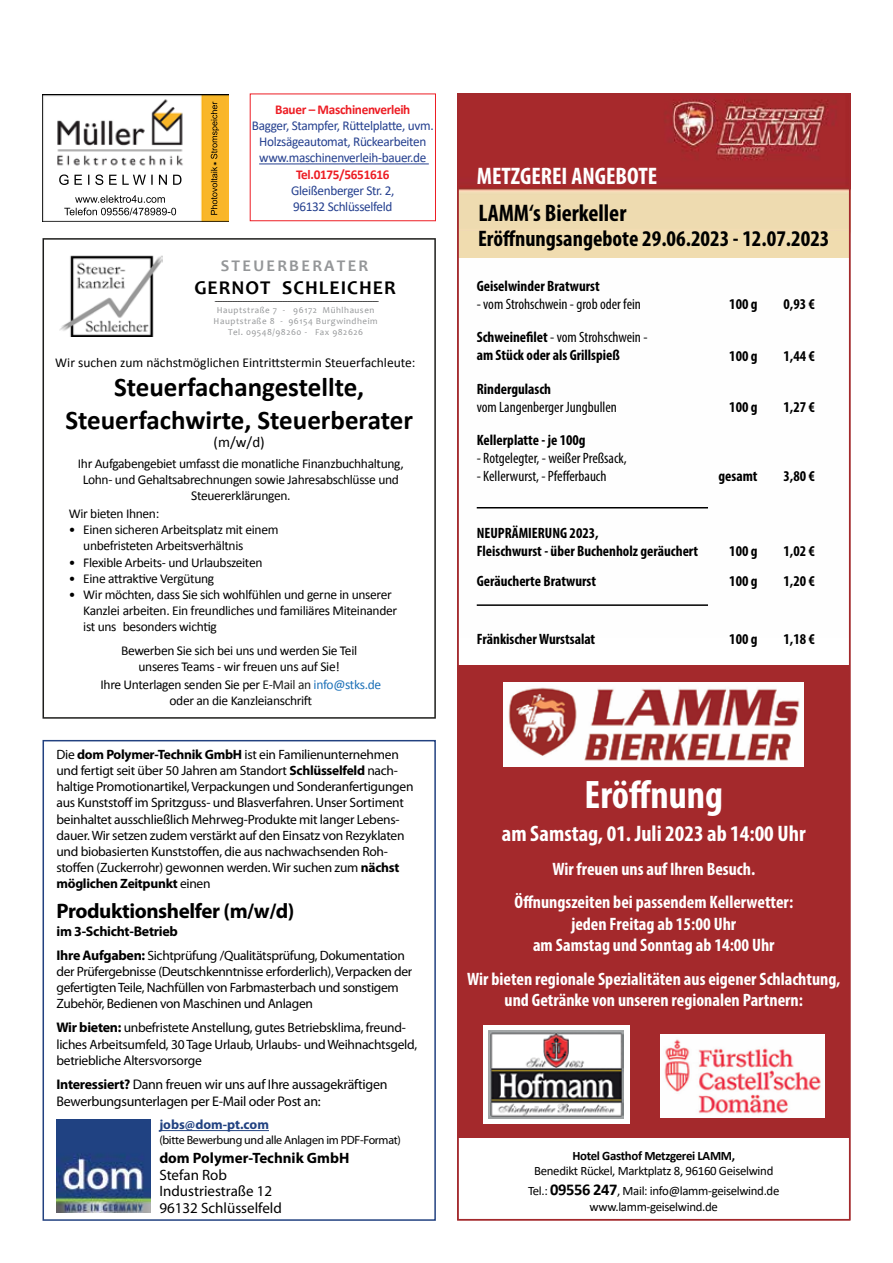
<style>
.page{position:relative;width:893px;height:1263px;background:#fff}
.page>*{position:absolute;margin:0;border:0;box-sizing:border-box;transform-origin:0 0}
.t1{font:700 condensed 40.05px "Myriad Pro";color:#fff}
.t2{font:700 27px/32.4px "Calibri";color:#000;text-align:center}
.t3{font:700 condensed 24px "Myriad Pro";color:#fff}
.t4{font:700 condensed 24px "Myriad Pro";color:#000}
.t5{font:700 condensed 22.5px "Myriad Pro";color:#000}
.t6{font:700 condensed 22.5px "Myriad Pro";color:#fff}
.t7{font:700 21px "Myriad Pro";letter-spacing:-.02em;color:#000}
.t8{font:700 19.65px "Candara";letter-spacing:.05em;color:#000}
.t9{font:700 condensed 18px/21.6px "Myriad Pro";color:#fff;text-align:center}
.t10{font:700 16.35px "Candara";letter-spacing:.135em;color:#949698}
.t11{font:700 condensed 15px/18px "Myriad Pro";color:#000}
.t12{font:condensed 15px "Myriad Pro";color:#000}
.t13{font:15px/16.5px "Myriad Pro";color:#000}
.t14{font:700 15px "Myriad Pro";color:#000}
.t15{font:15px "Calibri";color:#000}
.t16{font:13.95px/16.8px "Myriad Pro";letter-spacing:-.02em;color:#000}
.t17{font:700 13.95px "Myriad Pro";letter-spacing:-.02em;color:#000}
.t18{font:13.5px/16.2px "Myriad Pro";letter-spacing:-.02em;color:#000}
.t19{font:13.5px/16.2px "Calibri";letter-spacing:-.025em;color:#000;text-align:center}
.t20{font:13.5px/16.2px "Calibri";letter-spacing:-.025em;color:#25408f;text-align:center}
.t21{font:13.5px "Calibri";color:#000}
.t22{font:700 13.5px "Calibri";letter-spacing:-.025em;color:#ed1d24}
.t23{font:700 13.5px "Myriad Pro";color:#224281}
.t24{font:12.9px/19.8px "Calibri";letter-spacing:-.025em;color:#000;text-align:center}
.t25{font:700 12.9px "Calibri";letter-spacing:-.025em;color:#000}
.t26{font:12px "Myriad Pro";letter-spacing:-.025em;color:#000}
.t27{font:9.75px "Candara";color:#000}
.t28{font:9px/10.9px "Candara";letter-spacing:.06em;color:#949698;text-align:center}
.s1{color:#1d1d1b}
.s2{color:#1d71b8}
.s3{font-weight:700}
.s4{font-weight:700;font-size:13.95px}
.s5{font-weight:400}
.s6{font-weight:700;font-size:16.5px}
</style>
<div class="page">
<svg style="left:43px;top:238px;width:393px;height:481px"></svg>
<img style="left:56px;top:1119px;width:94px;height:94px">
<hr style="left:159px;top:1130px;width:110px;height:1px;background:#224281">
<div style="left:43px;top:740px;width:393px;height:480px;border:2px solid #224180"></div>
<img style="left:460px;top:97px;width:387px;height:509px">
<div style="left:458px;top:232px;width:392px;height:26px;background:#f0dcaf"></div>
<div style="left:458px;top:665px;width:392px;height:472px;background:#a4292c"></div>
<div style="left:457px;top:94px;width:393px;height:1126px;border:2px solid #a3292c"></div>
<hr style="left:477px;top:507px;width:231px;height:1px;background:#000">
<hr style="left:477px;top:604px;width:231px;height:2px;background:#000">
<img style="left:660px;top:1034px;width:165px;height:84px">
<div style="left:483px;top:1025px;width:147px;height:99px;background:linear-gradient(to right,#fff,#fff)"></div>
<img style="left:489px;top:1031px;width:135px;height:87px">
<img style="left:504px;top:683px;width:300px;height:84px">
<hr style="left:259px;top:163px;width:170px;height:1px;background:#25408f">
<div style="left:250px;top:94px;width:186px;height:127px;border:1px solid #ed1d24"></div>
<img style="left:43px;top:94px;width:186px;height:127px">
<p class="t22" style="left:275px;top:100px;width:137px">Bauer – Maschinenverleih</p>
<p class="t20" style="left:252px;top:117px;width:183px">Bagger, Stampfer, Rüttelplatte, uvm.<br>Holzsägeautomat, Rückearbeiten www.maschinenverleih-bauer.de</p>
<p class="t22" style="left:296px;top:165px;width:95px">Tel.0175/5651616</p>
<p class="t20" style="left:291px;top:182px;width:105px;text-align:left">Gleißenberger Str. 2,<br>96132 Schlüsselfeld</p>
<p class="t10" style="left:221px;top:255px;width:149px">STEUERBERATER</p>
<h3 class="t8" style="left:194px;top:275px;width:203px">GERNOT SCHLEICHER</h3>
<p class="t27" style="left:215px;top:294px;width:165px">--------------------------------------------------------------------------------------------------</p>
<p class="t28" style="left:214px;top:304px;width:166px">Hauptstraße 7 - 96172 Mühlhausen<br>Hauptstraße 8 - 96154 Burgwindheim<br>Tel. 09548/98260 - Fax 982626</p>
<p class="t21" style="left:55px;top:354px;width:362px">Wir suchen zum nächstmöglichen Eintrittstermin Steuerfachleute:</p>
<h2 class="t2" style="left:65px;top:371px;width:349px">Steuerfachangestellte,<br>Steuerfachwirte, Steuerberater</h2>
<p class="t15" style="left:214px;top:432px;width:53px">(m/w/d)</p>
<p class="t19" style="left:78px;top:455px;width:327px">Ihr Aufgabengebiet umfasst die monatliche Finanzbuchhaltung,<br>Lohn- und Gehaltsabrechnungen sowie Jahresabschlüsse und<br>Steuererklärungen.</p>
<p class="t19" style="left:69px;top:505px;width:92px">Wir bieten Ihnen:</p>
<p class="t19" style="left:83px;top:522px;width:197px;text-align:left;text-indent:-14px">• Einen sicheren Arbeitsplatz mit einem unbefristeten Arbeitsverhältnis</p>
<p class="t19" style="left:69px;top:554px;width:195px">• Flexible Arbeits- und Urlaubszeiten</p>
<p class="t19" style="left:69px;top:570px;width:147px">• Eine attraktive Vergütung</p>
<p class="t19" style="left:83px;top:586px;width:315px;text-align:left;text-indent:-14px">• Wir möchten, dass Sie sich wohlfühlen und gerne in unserer<br>Kanzlei arbeiten. Ein freundliches und familiäres Miteinander ist uns besonders wichtig</p>
<p class="t19" style="left:121px;top:642px;width:238px">Bewerben Sie sich bei uns und werden Sie Teil unseres Teams - wir freuen uns auf Sie!</p>
<p class="t19" style="left:101px;top:677px;width:282px">Ihre Unterlagen senden Sie per <span class="s1">E-Mail an</span> <span class="s2">info@stks.de </span>oder an die Kanzleianschrift</p>
<p class="t18" style="left:56px;top:746px;width:359px">Die <span class="s3">dom Polymer-Technik GmbH</span> ist ein Familienunternehmen und fertigt seit über 50 Jahren am Standort <span class="s3">Schlüsselfeld</span> nach&shy;haltige Promotionartikel, Verpackungen und Sonderanfertigungen aus Kunststoff im Spritzguss- und Blasverfahren. Unser Sortiment beinhaltet ausschließlich Mehrweg-Produkte mit langer Lebens&shy;dauer. Wir setzen zudem verstärkt auf den Einsatz von Rezyklaten und biobasierten Kunststoffen, die aus nachwachsenden Roh&shy;stoffen (Zuckerrohr) gewonnen werden. Wir suchen zum <span class="s3">nächst möglichen Zeitpunkt</span> einen</p>
<h3 class="t7" style="left:56px;top:897px;width:240px">Produktionshelfer (m/w/d)</h3>
<p class="t17" style="left:56px;top:922px;width:123px">im 3-Schicht-Betrieb</p>
<p class="t18" style="left:56px;top:947px;width:357px"><span class="s4">Ihre Aufgaben:</span> Sichtprüfung /Qualitätsprüfung, Dokumentation der Prüfergebnisse (Deutschkenntnisse erforderlich), Verpacken der gefertigten Teile, Nachfüllen von Farbmasterbach und sonstigem Zubehör, Bedienen von Maschinen und Anlagen</p>
<p class="t18" style="left:56px;top:1019px;width:362px"><span class="s4">Wir bieten:</span> unbefristete Anstellung, gutes Betriebsklima, freund&shy;liches Arbeitsumfeld, 30 Tage Urlaub, Urlaubs- und Weihnachtsgeld, betriebliche Altersvorsorge</p>
<p class="t16" style="left:56px;top:1075px;width:333px"><span class="s3">Interessiert?</span> Dann freuen wir uns auf Ihre aussagekräftigen<br>Bewerbungsunterlagen per E-Mail oder Post an:</p>
<p class="t23" style="left:159px;top:1116px;width:111px">jobs@dom-pt.com</p>
<p class="t26" style="left:159px;top:1133px;width:243px">(bitte Bewerbung und alle Anlagen im PDF-Format)</p>
<p class="t14" style="left:159px;top:1148px;width:192px">dom Polymer-Technik GmbH</p>
<p class="t13" style="left:159px;top:1166px;width:124px">Stefan Rob<br>Industriestraße 12<br>96132 Schlüsselfeld</p>
<h3 class="t3" style="left:477px;top:161px;width:182px">METZGEREI ANGEBOTE</h3>
<h3 class="t4" style="left:478px;top:198px;width:150px">LAMM‘s Bierkeller</h3>
<h3 class="t5" style="left:478px;top:224px;width:353px">Eröffnungsangebote 29.06.2023 - 12.07.2023</h3>
<p class="t11" style="left:477px;top:277px;width:125px">Geiselwinder Bratwurst</p>
<p class="t12" style="left:477px;top:295px;width:166px">- vom Strohschwein - grob oder fein</p>
<p class="t11" style="left:477px;top:328px;width:172px">Schweinefilet <span class="s5">- vom Strohschwein - </span>am Stück oder als Grillspieß</p>
<p class="t11" style="left:477px;top:379px;width:76px">Rindergulasch</p>
<p class="t12" style="left:477px;top:398px;width:142px">vom Langenberger Jungbullen</p>
<p class="t11" style="left:477px;top:430px;width:110px">Kellerplatte - je 100g</p>
<p class="t12" style="left:477px;top:449px;width:152px">- Rotgelegter, - weißer Preßsack,</p>
<p class="t12" style="left:477px;top:467px;width:131px">- Kellerwurst, - Pfefferbauch</p>
<p class="t11" style="left:477px;top:524px;width:223px">NEUPRÄMIERUNG 2023,<br>Fleischwurst - über Buchenholz geräuchert</p>
<p class="t11" style="left:729px;top:295px;width:30px">100 g</p>
<p class="t11" style="left:783px;top:295px;width:33px">0,93 €</p>
<p class="t11" style="left:729px;top:347px;width:30px">100 g</p>
<p class="t11" style="left:783px;top:347px;width:33px">1,44 €</p>
<p class="t11" style="left:729px;top:397px;width:30px">100 g</p>
<p class="t11" style="left:783px;top:397px;width:33px">1,27 €</p>
<p class="t11" style="left:718px;top:466px;width:41px">gesamt</p>
<p class="t11" style="left:783px;top:466px;width:33px">3,80 €</p>
<p class="t11" style="left:729px;top:542px;width:30px">100 g</p>
<p class="t11" style="left:783px;top:542px;width:33px">1,02 €</p>
<p class="t11" style="left:477px;top:572px;width:121px">Geräucherte Bratwurst</p>
<p class="t11" style="left:729px;top:572px;width:30px">100 g</p>
<p class="t11" style="left:783px;top:572px;width:33px">1,20 €</p>
<p class="t11" style="left:477px;top:630px;width:120px">Fränkischer Wurstsalat</p>
<p class="t11" style="left:729px;top:630px;width:30px">100 g</p>
<p class="t11" style="left:783px;top:630px;width:33px">1,18 €</p>
<h1 class="t1" style="left:585px;top:770px;width:140px">Eröffnung</h1>
<h3 class="t6" style="left:502px;top:819px;width:305px">am Samstag, 01. Juli 2023 ab 14:00 Uhr</h3>
<h3 class="t9" style="left:514px;top:851px;width:280px;line-height:33.5px">Wir freuen uns auf Ihren Besuch.<br>Öffnungszeiten bei passendem Kellerwetter:</h3>
<h3 class="t9" style="left:533px;top:912px;width:243px">jeden Freitag ab 15:00 Uhr<br>am Samstag und Sonntag ab 14:00 Uhr</h3>
<h3 class="t9" style="left:467px;top:967px;width:375px">Wir bieten regionale Spezialitäten aus eigener Schlachtung, und Getränke von unseren regionalen Partnern:</h3>
<p class="t25" style="left:572px;top:1146px;width:164px">Hotel Gasthof Metzgerei LAMM,</p>
<p class="t24" style="left:528px;top:1161px;width:253px">Benedikt Rückel, Marktplatz 8, 96160 Geiselwind<br>Tel.: <span class="s6">09556 247</span>, Mail: info@lamm-geiselwind.de</p>
<p class="t24" style="left:590px;top:1196px;width:130px">www.lamm-geiselwind.de</p>
</div>
